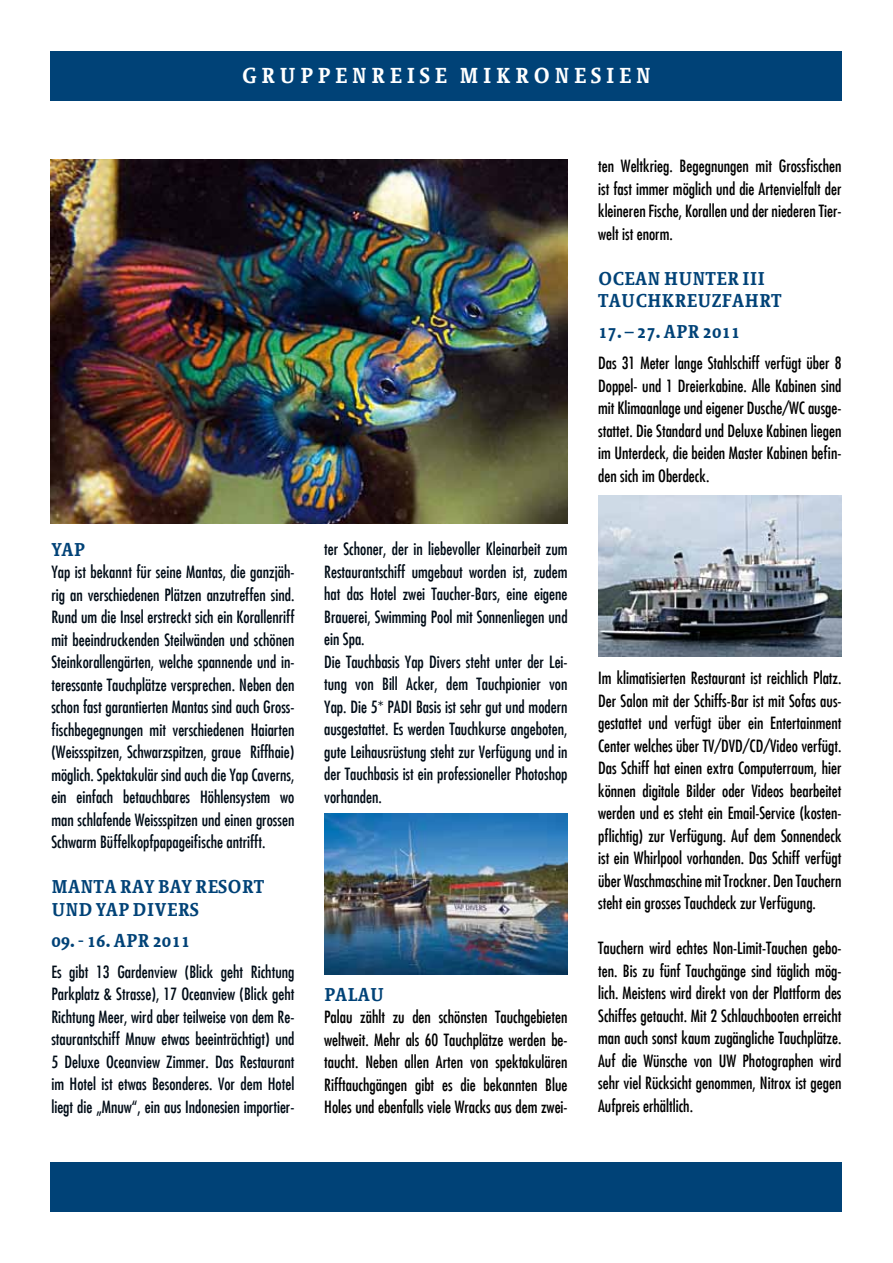
<style>
.page{position:relative;width:893px;height:1263px;background:#fff}
.page>*{position:absolute;margin:0;border:0;box-sizing:border-box;transform-origin:0 0}
.t1{font:700 21px "Sheriff";letter-spacing:.2em;color:#fff}
.t2{font:700 18px/22.5px "Sheriff";color:#004277}
.t3{font:condensed 16.5px/22.5px "Futura";color:#000;text-align:justify}
.t4{font:condensed 16.5px/22.5px "Futura";color:#000c17;text-align:justify}
</style>
<div class="page">
<div style="left:51px;top:51px;width:791px;height:49px;background:#004277"></div>
<img style="left:50px;top:160px;width:518px;height:363px">
<img style="left:324px;top:813px;width:244px;height:161px">
<img style="left:598px;top:495px;width:244px;height:161px">
<div style="left:50px;top:1163px;width:791px;height:49px;background:#004277"></div>
<p class="t1" style="left:242px;top:63px;width:411px">GRUPPENREISE MIKRONESIEN</p>
<p class="t2" style="left:51px;top:538px;width:35px">YAP</p>
<p class="t4" style="left:51px;top:561px;width:245px">Yap ist bekannt für seine Mantas, die ganzjäh&shy;rig an verschiedenen Plätzen anzutreffen sind.<br>Rund um die Insel erstreckt sich ein Korallenriff mit beeindruckenden Steilwänden und schönen Steinkorallengärten, welche spannende und in&shy;teressante Tauchplätze versprechen. Neben den schon fast garantierten Mantas sind auch Gross&shy;fischbegegnungen mit verschiedenen Haiarten (Weissspitzen, Schwarzspitzen, graue Riffhaie) möglich. Spektakulär sind auch die Yap Caverns, ein einfach betauchbares Höhlensystem wo man schlafende Weissspitzen und einen grossen Schwarm Büffelkopfpapageifische antrifft.</p>
<p class="t2" style="left:51px;top:875px;width:214px">MANTA RAY BAY RESORT<br>UND YAP DIVERS</p>
<p class="t2" style="left:51px;top:929px;width:140px">09. - 16. APR 2011</p>
<p class="t4" style="left:51px;top:960px;width:245px">Es gibt 13 Gardenview (Blick geht Richtung Parkplatz &amp; Strasse), 17 Oceanview (Blick geht Richtung Meer, wird aber teilweise von dem Re&shy;staurantschiff Mnuw etwas beeinträchtigt) und 5 Deluxe Oceanview Zimmer. Das Restaurant im Hotel ist etwas Besonderes. Vor dem Hotel liegt die „Mnuw“, ein aus Indonesien importier-</p>
<p class="t4" style="left:324px;top:538px;width:245px;text-align:left">ter Schoner, der in liebevoller Kleinarbeit zum Restaurantschiff umgebaut worden ist, zudem hat das Hotel zwei Taucher-Bars, eine eigene Brauerei, Swimming Pool mit Sonnenliegen und ein Spa.<br>Die Tauchbasis Yap Divers steht unter der Lei&shy;tung von Bill Acker, dem Tauchpionier von Yap. Die 5* PADI Basis ist sehr gut und modern ausgestattet. Es werden Tauchkurse angeboten, gute Leihausrüstung steht zur Verfügung und in der Tauchbasis ist ein professioneller Photoshop vorhanden.</p>
<p class="t2" style="left:324px;top:983px;width:62px">PALAU</p>
<p class="t3" style="left:324px;top:1006px;width:245px">Palau zählt zu den schönsten Tauchgebieten weltweit. Mehr als 60 Tauchplätze werden be&shy;taucht. Neben allen Arten von spektakulären Rifftauchgängen gibt es die bekannten Blue Holes und ebenfalls viele Wracks aus dem zwei-</p>
<p class="t3" style="left:598px;top:155px;width:245px">ten Weltkrieg. Begegnungen mit Grossfischen ist fast immer möglich und die Artenvielfalt der kleineren Fische, Korallen und der niederen Tier&shy;welt ist enorm.</p>
<p class="t2" style="left:598px;top:267px;width:185px">OCEAN HUNTER III<br>TAUCHKREUZFAHRT</p>
<p class="t2" style="left:598px;top:320px;width:144px">17. – 27. APR 2011</p>
<p class="t3" style="left:598px;top:352px;width:245px">Das 31 Meter lange Stahlschiff verfügt über 8<br>Doppel- und 1 Dreierkabine. Alle Kabinen sind mit Klimaanlage und eigener Dusche/WC ausge&shy;stattet. Die Standard und Deluxe Kabinen liegen im Unterdeck, die beiden Master Kabinen befin&shy;den sich im Oberdeck.</p>
<p class="t3" style="left:598px;top:667px;width:245px">Im klimatisierten Restaurant ist reichlich Platz.<br>Der Salon mit der Schiffs-Bar ist mit Sofas aus&shy;gestattet und verfügt über ein Entertainment Center welches über TV/DVD/CD/Video verfügt.<br>Das Schiff hat einen extra Computerraum, hier können digitale Bilder oder Videos bearbeitet werden und es steht ein Email-Service (kosten&shy;pflichtig) zur Verfügung. Auf dem Sonnendeck ist ein Whirlpool vorhanden. Das Schiff verfügt über Waschmaschine mit Trockner. Den Tauchern steht ein grosses Tauchdeck zur Verfügung.</p>
<p class="t3" style="left:598px;top:937px;width:245px">Tauchern wird echtes Non-Limit-Tauchen gebo&shy;ten. Bis zu fünf Tauchgänge sind täglich mög&shy;lich. Meistens wird direkt von der Plattform des Schiffes getaucht. Mit 2 Schlauchbooten erreicht man auch sonst kaum zugängliche Tauchplätze.<br>Auf die Wünsche von UW Photographen wird sehr viel Rücksicht genommen, Nitrox ist gegen Aufpreis erhältlich.</p>
</div>
